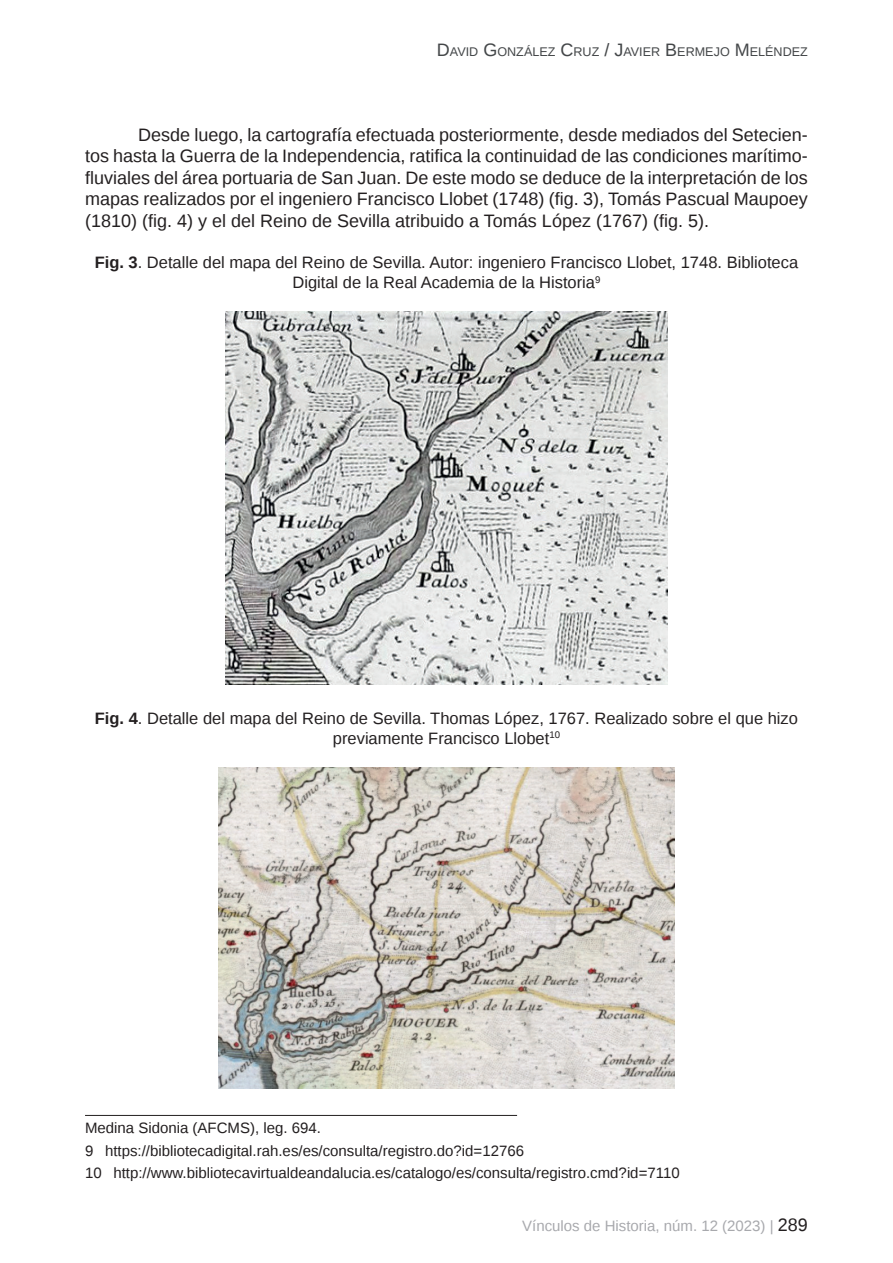
<style>
.page{position:relative;width:893px;height:1263px;background:#fff}
.page>*{position:absolute;margin:0;border:0;box-sizing:border-box;transform-origin:0 0}
.t1{font:18px/21.6px "Liberation Sans";color:#231f20;text-align:justify}
.t2{font:16.5px/19.8px "Liberation Sans";color:#231f20;text-align:center}
.t3{font:15px/22.2px "Liberation Sans";color:#231f20}
.t4{font:15px "Liberation Sans";color:#a8a9ad}
.t5{font:12.6px "Liberation Sans";color:#444749}
.s1{font-size:18px}
.s2{font-weight:700}
.s3{font-size:18px;color:#231f20}
</style>
<div class="page">
<img style="left:225px;top:311px;width:443px;height:373px">
<img style="left:219px;top:767px;width:455px;height:322px">
<hr style="left:85px;top:1115px;width:432px;height:1px;background:#231f20">
<p class="t5" style="left:437px;top:44px;width:372px"><span class="s1">D</span>AVID <span class="s1">G</span>ONZÁLEZ <span class="s1">C</span>RUZ <span class="s1">/ J</span>AVIER <span class="s1">B</span>ERMEJO <span class="s1">M</span> ELÉNDEZ</p>
<p class="t1" style="left:85px;top:124px;width:724px;text-indent:53px">Desde luego, la cartografía efectuada posteriormente, desde mediados del Setecien&shy;tos hasta la Guerra de la Independencia, ratifica la continuidad de las condiciones marítimo&shy;fluviales del área portuaria de San Juan. De este modo se deduce de la interpretación de los mapas realizados por el ingeniero Francisco Llobet (1748) (fig. 3), Tomás Pascual Maupoey (1810) (fig. 4) y el del Reino de Sevilla atribuido a Tomás López (1767) (fig. 5).</p>
<p class="t2" style="left:95px;top:254px;width:705px"><span class="s2">Fig. 3</span>. Detalle del mapa del Reino de Sevilla. Autor: ingeniero Francisco Llobet, 1748. Biblioteca<br>Digital de la Real Academia de la Historia<sup>9</sup></p>
<p class="t2" style="left:95px;top:709px;width:705px"><span class="s2">Fig. 4</span>. Detalle del mapa del Reino de Sevilla. Thomas López, 1767. Realizado sobre el que hizo previamente Francisco Llobet<sup>10</sup></p>
<p class="t3" style="left:85px;top:1118px;width:596px">Medina Sidonia (AFCMS), leg. 694.<br>9 https://bibliotecadigital.rah.es/es/consulta/registro.do?id=12766<br>10 http://www.bibliotecavirtualdeandalucia.es/catalogo/es/consulta/registro.cmd?id=7110</p>
<p class="t4" style="left:522px;top:1218px;width:287px">Vínculos de Historia, núm. 12 (2023) | <span class="s3">289</span></p>
</div>
